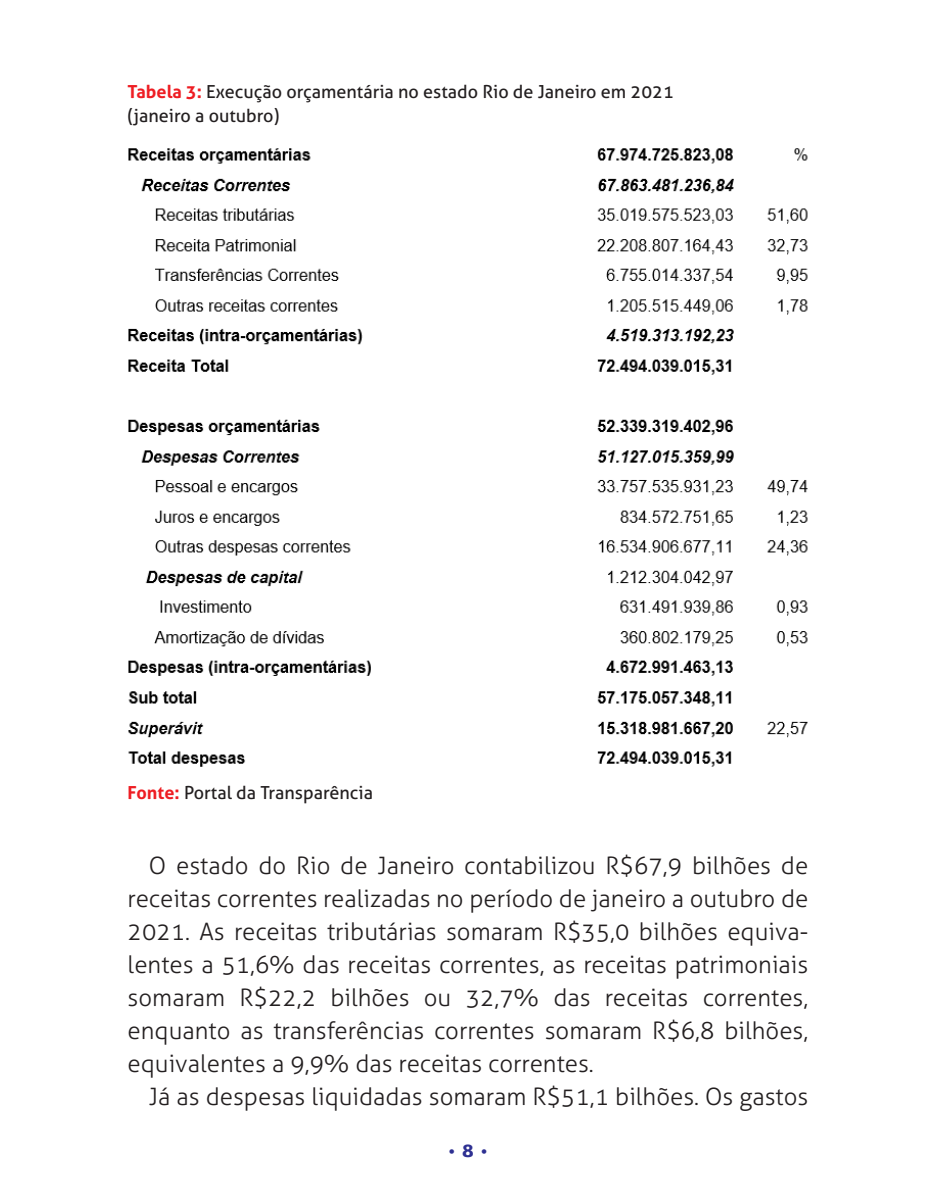
<style>
.page{position:relative;width:936px;height:1191px;background:#fff}
.page>*{position:absolute;margin:0;border:0;box-sizing:border-box;transform-origin:0 0}
.Texto_Corrido{font:300 24px/33px "Aller";color:#231f20;text-align:justify}
.Figura{font:18px/24px "Aller";color:#231f20}
.t1{font:700 15px "Aller";color:#2e3092}
.s1{font-weight:700;color:#ee1d23}
.s2{font-size:22.5px}
</style>
<div class="page">
<img style="left:128px;top:148px;width:680px;height:619px">
<p class="Figura" style="left:128px;top:80px;width:547px"><span class="s1">Tabela 3:</span> Execução orçamentária no estado Rio de Janeiro em 2021 (janeiro a outubro)</p>
<p class="Figura" style="left:128px;top:780px;width:247px"><span class="s1">Fonte:</span> Portal da Transparência</p>
<p class="Texto_Corrido" style="left:128px;top:848px;width:682px;text-indent:21px">O estado do Rio de Janeiro contabilizou R$67,9 bilhões de receitas correntes realizadas no período de janeiro a outubro de 2021. As receitas tributárias somaram R$35,0 bilhões equiva&shy;lentes a 51,6% das receitas correntes, as receitas patrimoniais somaram R$22,2 bilhões ou 32,7% das receitas correntes, enquanto as transferências correntes somaram R$6,8 bilhões, equivalentes a 9,9% das receitas correntes.</p>
<p class="Texto_Corrido" style="left:149px;top:1079px;width:661px">Já as despesas liquidadas somaram R$51,1 bilhões. Os gastos</p>
<p class="t1" style="left:448px;top:1142px;width:41px">•<span class="s2">8</span>•</p>
</div>
